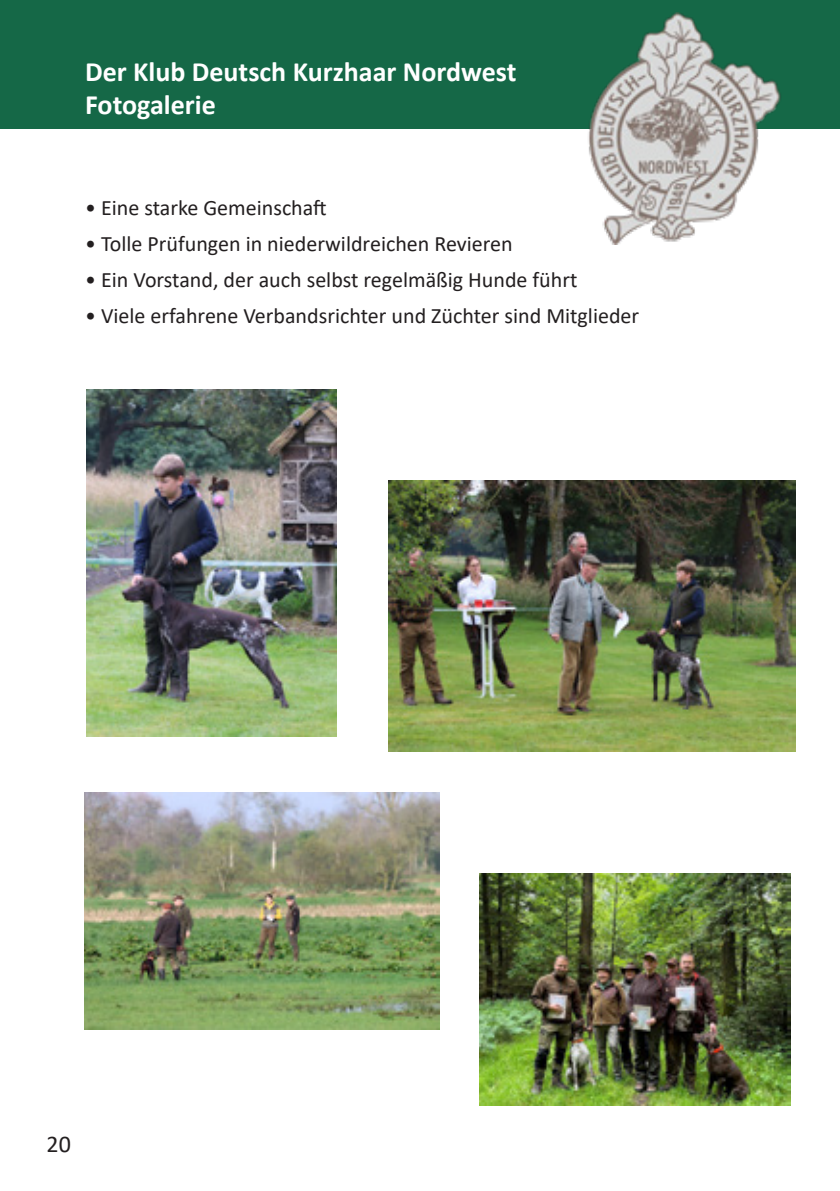
<style>
.page{position:relative;width:840px;height:1191px;background:#fff}
.page>*{position:absolute;margin:0;border:0;box-sizing:border-box;transform-origin:0 0}
.t1{font:700 28px/33.6px "Calibri";color:#fff}
.t2{font:24px "Calibri";color:#231f20}
.t3{font:22px "Calibri";color:#231f20}
</style>
<div class="page">
<div style="left:0;top:0;width:839px;height:128px;background:#156847"></div>
<img style="left:529px;top:12px;width:310px;height:232px">
<img style="left:86px;top:390px;width:250px;height:346px">
<img style="left:388px;top:480px;width:406px;height:271px">
<img style="left:479px;top:873px;width:310px;height:233px">
<img style="left:84px;top:792px;width:355px;height:237px">
<p class="t1" style="left:85px;top:54px;width:432px">Der Klub Deutsch Kurzhaar Nordwest<br>Fotogalerie</p>
<p class="t3" style="left:85px;top:192px;width:243px">• Eine starke Gemeinschaft</p>
<p class="t3" style="left:85px;top:228px;width:429px">• Tolle Prüfungen in niederwildreichen Revieren</p>
<p class="t3" style="left:85px;top:264px;width:493px">• Ein Vorstand, der auch selbst regelmäßig Hunde führt</p>
<p class="t3" style="left:85px;top:300px;width:555px">• Viele erfahrene Verbandsrichter und Züchter sind Mitglieder</p>
<p class="t2" style="left:47px;top:1127px;width:26px">20</p>
</div>
